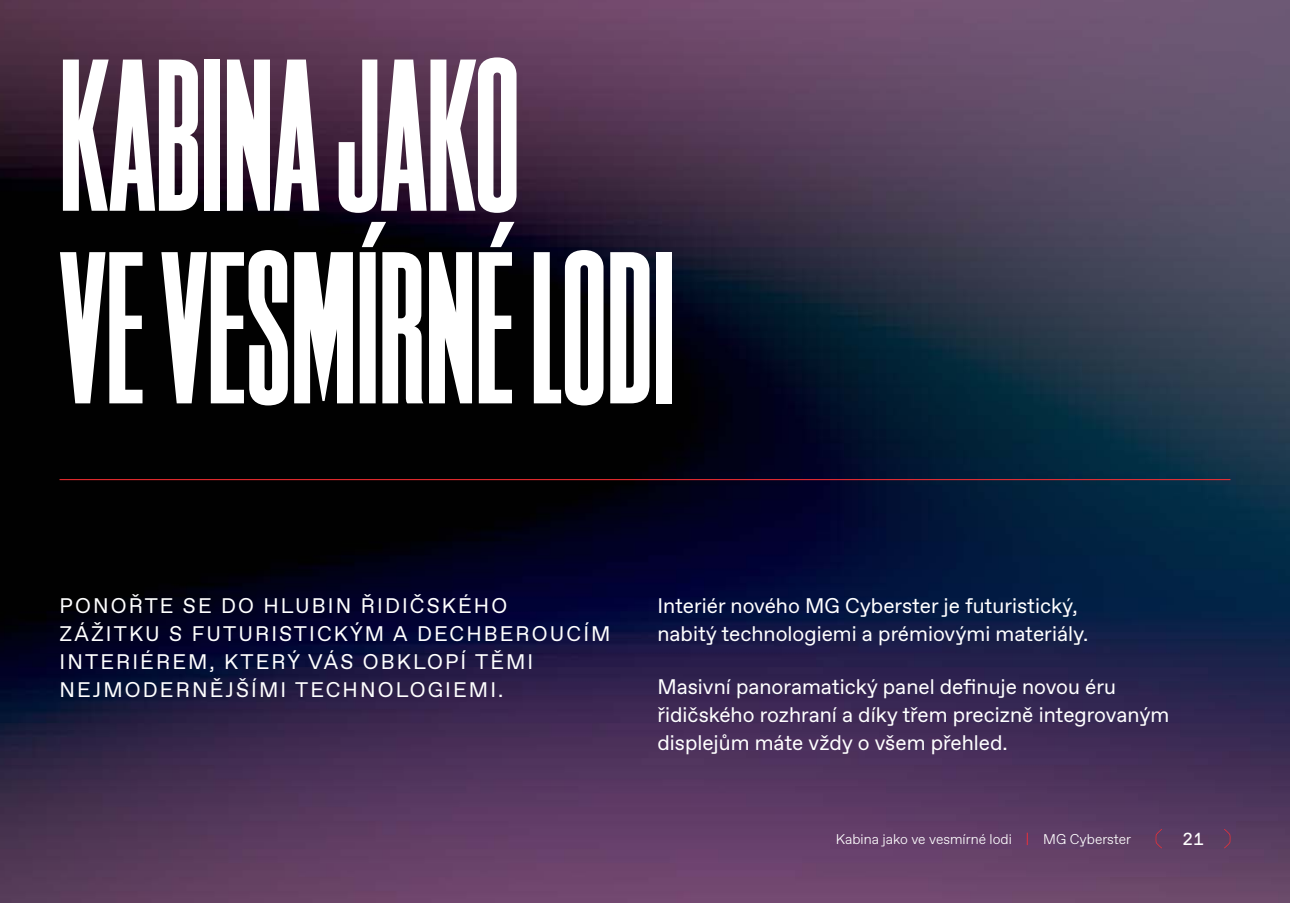
<style>
.page{position:relative;width:1290px;height:903px;background:#fff}
.page>*{position:absolute;margin:0;border:0;box-sizing:border-box;transform-origin:0 0}
.t1{font:800 210px/192.5px "ES Nein";color:#fff}
.t2{font:21px/28px "ABC Favorit";color:#fff}
.t3{font:21px/28px "ABC Favorit";letter-spacing:.1em;color:#fff}
.t4{font:17.5px "ABC Favorit Mono";color:#fff}
.t5{font:300 14px "ABC Favorit";color:#fff}
.s1{color:#fd2f33}
</style>
<div class="page">
<img style="left:0;top:0;width:1290px;height:903px">
<hr style="left:60px;top:479px;width:1170px;height:1px;background:#fd2f33">
<svg style="left:1155px;top:829px;width:7px;height:19px"></svg>
<svg style="left:1224px;top:829px;width:6px;height:19px"></svg>
<h1 class="t1" style="left:60px;top:42px;width:617px">KABINA JAKO<br>VE VESMÍRNÉ LODI</h1>
<p class="t3" style="left:60px;top:592px;width:553px">PONOŘTE SE DO HLUBIN ŘIDIČSKÉHO ZÁŽITKU S FUTURISTICKÝM A DECHBEROUCÍM INTERIÉREM, KTERÝ VÁS OBKLOPÍ TĚMI NEJMODERNĚJŠÍMI TECHNOLOGIEMI.</p>
<p class="t2" style="left:657px;top:592px;width:432px">Interiér nového MG Cyberster je futuristický, nabitý technologiemi a prémiovými materiály.</p>
<p class="t2" style="left:657px;top:673px;width:513px">Masivní panoramatický panel definuje novou éru řidičského rozhraní a díky třem precizně integrovaným displejům máte vždy o všem přehled.</p>
<p class="t5" style="left:836px;top:831px;width:297px">Kabina jako ve vesmírné lodi <span class="s1">|</span> MG Cyberster</p>
<p class="t4" style="left:1182px;top:828px;width:22px">21</p>
</div>
